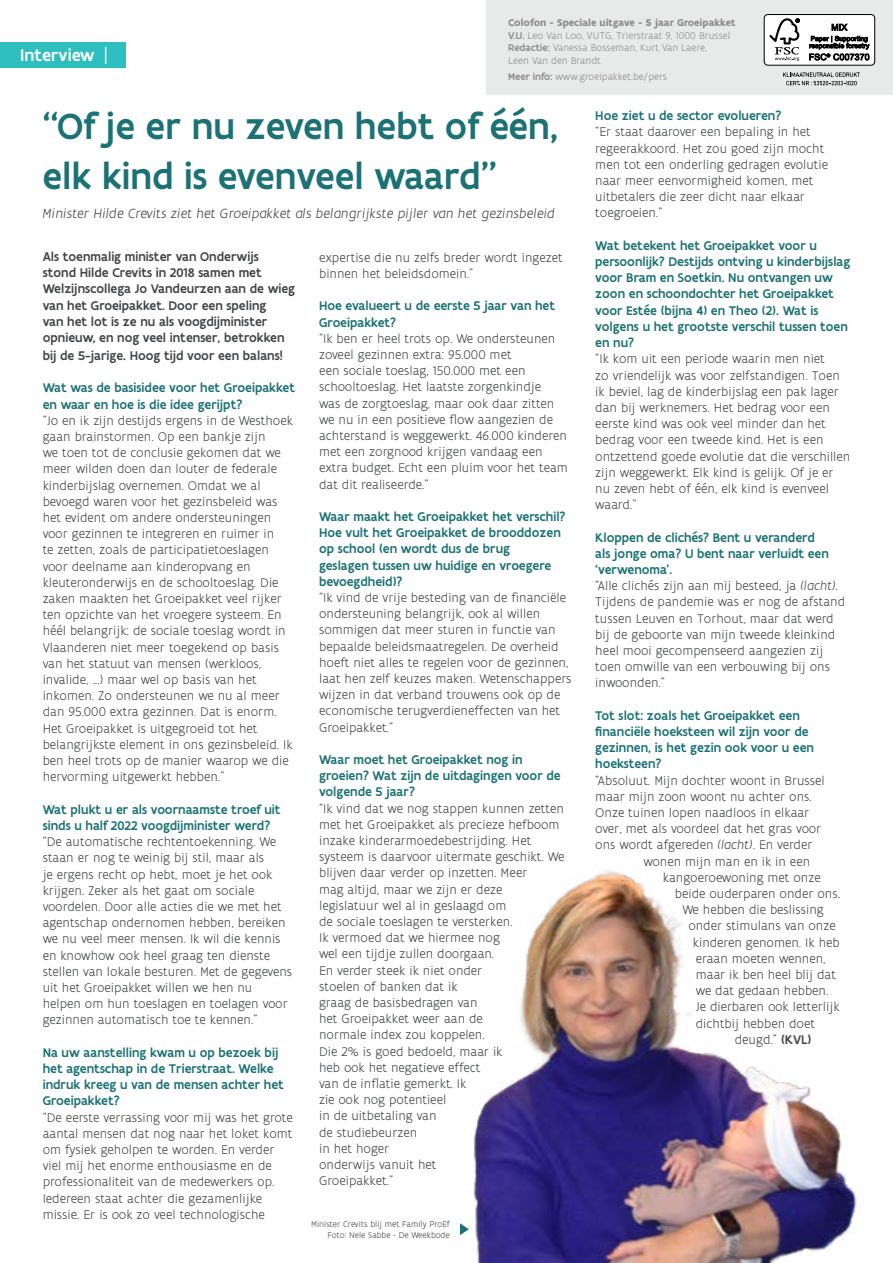
<style>
.page{position:relative;width:893px;height:1263px;background:#fff}
.page>*{position:absolute;margin:0;border:0;box-sizing:border-box;transform-origin:0 0}
.Titel_panorama{font:500 39px "Flanders Art Sans";color:#1c7174}
.Rubriektitel_over_ons{font:500 18px "Flanders Art Sans";color:#fff}
.t1{font:italic 300 14.25px "Flanders Art Sans";color:#424446}
.t2{font:300 13.5px/16.2px "Flanders Art Sans";color:#424446}
.t3{font:500 13.5px/16.2px "Flanders Art Sans";color:#1c7174}
.t4{font:500 13.5px/16.2px "Flanders Art Sans";color:#424446}
.t5{font:300 10.5px/16.2px "Flanders Art Sans";color:#8d8b8d}
.t6{font:700 10.5px "Flanders Art Sans";color:#8d8b8d}
.Fotobijschrift{font:300 9px "Flanders Art Sans";color:#424446}
.s1{font-weight:500}
.s2{font-style:italic}
</style>
<div class="page">
<div style="left:0;top:43px;width:126px;height:25px;background:#2fbebe"></div>
<svg style="left:105px;top:47px;width:1px;height:17px"></svg>
<div style="left:487px;top:0;width:406px;height:95px;background:#e8e9e9"></div>
<img style="left:460px;top:869px;width:397px;height:394px">
<div style="left:764px;top:15px;width:110px;height:50px;background:#fff;border-radius:4px"></div>
<div style="left:764px;top:14px;width:111px;height:51px;border:1px solid #000;border-radius:4px"></div>
<svg style="left:769px;top:18px;width:31px;height:43px"></svg>
<svg style="left:809px;top:24px;width:60px;height:36px"></svg>
<svg style="left:783px;top:72px;width:77px;height:14px"></svg>
<h1 class="Rubriektitel_over_ons" style="left:20px;top:44px;width:76px">Interview</h1>
<p class="t6" style="left:508px;top:16px;width:229px">Colofon - Speciale uitgave - 5 jaar Groeipakket</p>
<p class="t5" style="left:508px;top:27px;width:224px"><span class="s1">V.U.</span> Leo Van Loo, VUTG, Trierstraat 9, 1000 Brussel</p>
<p class="t5" style="left:508px;top:40px;width:200px"><span class="s1">Redactie:</span> Vanessa Bosseman, Kurt Van Laere,</p>
<p class="t5" style="left:508px;top:53px;width:160px">Leen Van den Brandt<br><span class="s1">Meer info:</span> www.groeipakket.be/pers</p>
<h1 class="Titel_panorama" style="left:43px;top:102px;width:517px">“Of je er nu zeven hebt of één,</h1>
<h1 class="Titel_panorama" style="left:43px;top:152px;width:456px">elk kind is evenveel waard”</h1>
<p class="t1" style="left:43px;top:205px;width:514px">Minister Hilde Crevits ziet het Groeipakket als belangrijkste pijler van het gezinsbeleid</p>
<p class="t4" style="left:43px;top:249px;width:254px">Als toenmalig minister van Onderwijs stond Hilde Crevits in 2018 samen met Welzijnscollega Jo Vandeurzen aan de wieg van het Groeipakket. Door een speling<br>van het lot is ze nu als voogdijminister opnieuw, en nog veel intenser, betrokken</p>
<p class="t4" style="left:43px;top:348px;width:242px">bij de 5-jarige. Hoog tijd voor een balans!</p>
<p class="t3" style="left:43px;top:380px;width:254px">Wat was de basisidee voor het Groeipakket en waar en hoe is die idee gerijpt?</p>
<p class="t2" style="left:43px;top:413px;width:252px">“Jo en ik zijn destijds ergens in de Westhoek gaan brainstormen. Op een bankje zijn<br>we toen tot de conclusie gekomen dat we meer wilden doen dan louter de federale kinderbijslag overnemen. Omdat we al bevoegd waren voor het gezinsbeleid was het evident om andere ondersteuningen voor gezinnen te integreren en ruimer in<br>te zetten, zoals de participatietoeslagen voor deelname aan kinderopvang en kleuteronderwijs en de schooltoeslag. Die zaken maakten het Groeipakket veel rijker ten opzichte van het vroegere systeem. En héél belangrijk: de sociale toeslag wordt in Vlaanderen niet meer toegekend op basis van het statuut van mensen (werkloos, invalide, ...) maar wel op basis van het inkomen. Zo ondersteunen we nu al meer dan 95.000 extra gezinnen. Dat is enorm.<br>Het Groeipakket is uitgegroeid tot het belangrijkste element in ons gezinsbeleid. Ik ben heel trots op de manier waarop we die hervorming uitgewerkt hebben.”</p>
<p class="t3" style="left:43px;top:801px;width:239px">Wat plukt u er als voornaamste troef uit sinds u half 2022 voogdijminister werd?</p>
<p class="t2" style="left:43px;top:834px;width:251px">“De automatische rechtentoekenning. We staan er nog te weinig bij stil, maar als<br>je ergens recht op hebt, moet je het ook krijgen. Zeker als het gaat om sociale voordelen. Door alle acties die we met het agentschap ondernomen hebben, bereiken we nu veel meer mensen. Ik wil die kennis en knowhow ook heel graag ten dienste stellen van lokale besturen. Met de gegevens uit het Groeipakket willen we hen nu helpen om hun toeslagen en toelagen voor gezinnen automatisch toe te kennen.”</p>
<p class="t3" style="left:43px;top:1044px;width:243px">Na uw aanstelling kwam u op bezoek bij het agentschap in de Trierstraat. Welke indruk kreeg u van de mensen achter het<br>Groeipakket?</p>
<p class="t2" style="left:43px;top:1109px;width:252px">“De eerste verrassing voor mij was het grote aantal mensen dat nog naar het loket komt om fysiek geholpen te worden. En verder viel mij het enorme enthousiasme en de professionaliteit van de medewerkers op.<br>Iedereen staat achter die gezamenlijke missie. Er is ook zo veel technologische</p>
<p class="t2" style="left:319px;top:250px;width:245px">expertise die nu zelfs breder wordt ingezet binnen het beleidsdomein.”</p>
<p class="t3" style="left:319px;top:298px;width:238px">Hoe evalueert u de eerste 5 jaar van het<br>Groeipakket?</p>
<p class="t2" style="left:319px;top:331px;width:250px">“Ik ben er heel trots op. We ondersteunen zoveel gezinnen extra: 95.000 met<br>een sociale toeslag, 150.000 met een schooltoeslag. Het laatste zorgenkindje<br>was de zorgtoeslag, maar ook daar zitten we nu in een positieve flow aangezien de achterstand is weggewerkt. 46.000 kinderen met een zorgnood krijgen vandaag een extra budget. Echt een pluim voor het team dat dit realiseerde.”</p>
<p class="t3" style="left:319px;top:509px;width:248px">Waar maakt het Groeipakket het verschil?<br>Hoe vult het Groeipakket de brooddozen op school (en wordt dus de brug<br>geslagen tussen uw huidige en vroegere bevoegdheid)?</p>
<p class="t2" style="left:319px;top:590px;width:254px">“Ik vind de vrije besteding van de financiële ondersteuning belangrijk, ook al willen sommigen dat meer sturen in functie van bepaalde beleidsmaatregelen. De overheid hoeft niet alles te regelen voor de gezinnen, laat hen zelf keuzes maken. Wetenschappers wijzen in dat verband trouwens ook op de economische terugverdieneffecten van het Groeipakket.”</p>
<p class="t3" style="left:319px;top:752px;width:243px">Waar moet het Groeipakket nog in groeien? Wat zijn de uitdagingen voor de volgende 5 jaar?</p>
<p class="t2" style="left:319px;top:800px;width:247px">“Ik vind dat we nog stappen kunnen zetten met het Groeipakket als precieze hefboom inzake kinderarmoedebestrijding. Het systeem is daarvoor uitermate geschikt. We blijven daar verder op inzetten. Meer<br>mag altijd, maar we zijn er deze legislatuur wel al in geslaagd om<br>de sociale toeslagen te versterken.<br>Ik vermoed dat we hiermee nog<br>wel een tijdje zullen doorgaan.<br>En verder steek ik niet onder<br>stoelen of banken dat ik<br>graag de basisbedragen van<br>het Groeipakket weer aan de<br>normale index zou koppelen.<br>Die 2% is goed bedoeld, maar ik<br>heb ook het negatieve effect<br>van de inflatie gemerkt. Ik<br>zie ook nog potentieel<br>in de uitbetaling van<br>de studiebeurzen<br>in het hoger<br>onderwijs vanuit het<br>Groeipakket.”</p>
<p class="Fotobijschrift" style="left:311px;top:1219px;width:140px">Minister Crevits blij met Family ProEf</p>
<p class="Fotobijschrift" style="left:327px;top:1230px;width:124px">Foto: Nele Sabbe - De Weekbode</p>
<p class="t3" style="left:595px;top:108px;width:188px">Hoe ziet u de sector evolueren?</p>
<p class="t2" style="left:595px;top:124px;width:234px">“Er staat daarover een bepaling in het regeerakkoord. Het zou goed zijn mocht men tot een onderling gedragen evolutie naar meer eenvormigheid komen, met uitbetalers die zeer dicht naar elkaar toegroeien.”</p>
<p class="t3" style="left:595px;top:237px;width:256px">Wat betekent het Groeipakket voor u persoonlijk? Destijds ontving u kinderbijslag voor Bram en Soetkin. Nu ontvangen uw zoon en schoondochter het Groeipakket voor Estée (bijna 4) en Theo (2). Wat is volgens u het grootste verschil tussen toen en nu?</p>
<p class="t2" style="left:595px;top:351px;width:256px">“Ik kom uit een periode waarin men niet<br>zo vriendelijk was voor zelfstandigen. Toen ik beviel, lag de kinderbijslag een pak lager dan bij werknemers. Het bedrag voor een eerste kind was ook veel minder dan het bedrag voor een tweede kind. Het is een ontzettend goede evolutie dat die verschillen zijn weggewerkt. Elk kind is gelijk. Of je er nu zeven hebt of één, elk kind is evenveel waard.”</p>
<p class="t3" style="left:595px;top:529px;width:235px">Kloppen de clichés? Bent u veranderd als jonge oma? U bent naar verluidt een ‘verwenoma’.</p>
<p class="t2" style="left:595px;top:578px;width:251px">“Alle clichés zijn aan mij besteed, ja <span class="s2">(lacht)</span>.<br>Tijdens de pandemie was er nog de afstand tussen Leuven en Torhout, maar dat werd bij de geboorte van mijn tweede kleinkind heel mooi gecompenseerd aangezien zij toen omwille van een verbouwing bij ons inwoonden.”</p>
<p class="t3" style="left:595px;top:707px;width:220px">Tot slot: zoals het Groeipakket een financiële hoeksteen wil zijn voor de gezinnen, is het gezin ook voor u een hoeksteen?</p>
<p class="t2" style="left:595px;top:772px;width:231px">“Absoluut. Mijn dochter woont in Brussel</p>
<p class="t2" style="left:595px;top:789px;width:218px">maar mijn zoon woont nu achter ons.</p>
<p class="t2" style="left:595px;top:805px;width:215px">Onze tuinen lopen naadloos in elkaar</p>
<p class="t2" style="left:595px;top:821px;width:228px">over, met als voordeel dat het gras voor</p>
<p class="t2" style="left:595px;top:837px;width:219px">ons wordt afgereden <span class="s2">(lacht)</span>. En verder</p>
<p class="t2" style="left:643px;top:853px;width:168px">wonen mijn man en ik in een</p>
<p class="t2" style="left:663px;top:870px;width:159px">kangoeroewoning met onze</p>
<p class="t2" style="left:675px;top:886px;width:167px">beide ouderparen onder ons.</p>
<p class="t2" style="left:682px;top:902px;width:143px">We hebben die beslissing</p>
<p class="t2" style="left:688px;top:918px;width:149px">onder stimulans van onze</p>
<p class="t2" style="left:693px;top:934px;width:148px">kinderen genomen. Ik heb</p>
<p class="t2" style="left:696px;top:951px;width:131px">eraan moeten wennen,</p>
<p class="t2" style="left:696px;top:967px;width:142px">maar ik ben heel blij dat</p>
<p class="t2" style="left:696px;top:983px;width:134px">we dat gedaan hebben.</p>
<p class="t2" style="left:696px;top:999px;width:145px">Je dierbaren ook letterlijk</p>
<p class="t2" style="left:696px;top:1015px;width:121px">dichtbij hebben doet</p>
<p class="t2" style="left:735px;top:1032px;width:78px">deugd.” <span class="s1">(KVL)</span></p>
</div>
